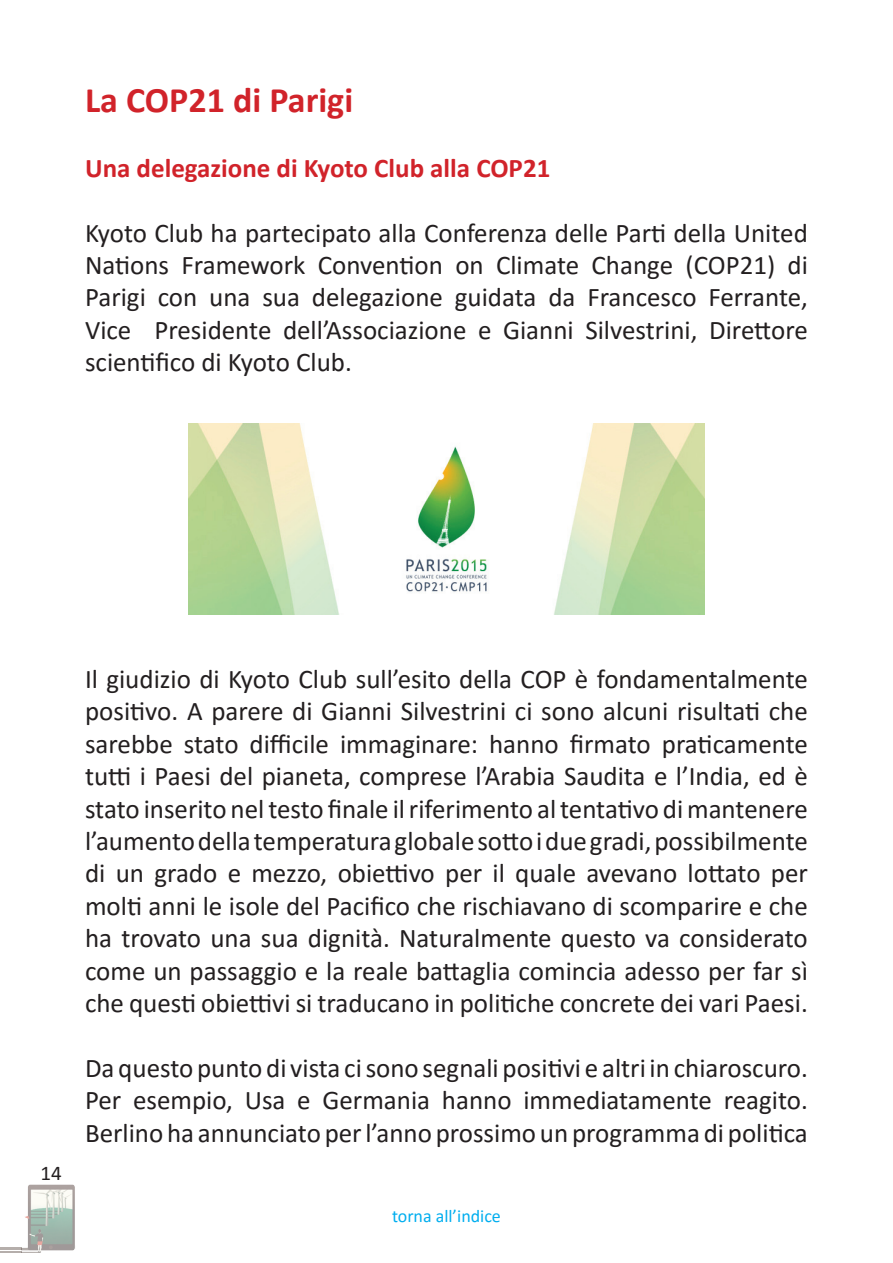
<style>
.page{position:relative;width:893px;height:1263px;background:#fff}
.page>*{position:absolute;margin:0;border:0;box-sizing:border-box;transform-origin:0 0}
.t1{font:700 36px "Calibri";color:#d1232a}
.t2{font:27px/32.4px "Calibri";color:#231f20;text-align:justify}
.t3{font:700 27px "Calibri";color:#d1232a}
.t4{font:21px "Calibri";color:#231f20}
.t5{font:18px "Calibri";color:#00aeef}
</style>
<div class="page">
<img style="left:21px;top:1185px;width:54px;height:67px">
<hr style="left:0;top:1247px;width:21px;height:3px;background:#6b5e58">
<svg style="left:0;top:1251px;width:21px;height:1px"></svg>
<img style="left:189px;top:424px;width:515px;height:190px">
<h1 class="t1" style="left:85px;top:75px;width:270px">La COP21 di Parigi</h1>
<p class="t3" style="left:85px;top:149px;width:467px">Una delegazione di Kyoto Club alla COP21</p>
<p class="t2" style="left:85px;top:216px;width:724px">Kyoto Club ha partecipato alla Conferenza delle Parti della United Nations Framework Convention on Climate Change (COP21) di Parigi con una sua delegazione guidata da Francesco Ferrante, Vice Presidente dell’Associazione e Gianni Silvestrini, Direttore scientifico di Kyoto Club.</p>
<p class="t4" style="left:41px;top:1158px;width:23px">14</p>
<p class="t2" style="left:85px;top:662px;width:724px">Il giudizio di Kyoto Club sull’esito della COP è fondamentalmente positivo. A parere di Gianni Silvestrini ci sono alcuni risultati che sarebbe stato difficile immaginare: hanno firmato praticamente tutti i Paesi del pianeta, comprese l’Arabia Saudita e l’India, ed è stato inserito nel testo finale il riferimento al tentativo di mantenere l’aumento della temperatura globale sotto i due gradi, possibilmente di un grado e mezzo, obiettivo per il quale avevano lottato per molti anni le isole del Pacifico che rischiavano di scomparire e che ha trovato una sua dignità. Naturalmente questo va considerato come un passaggio e la reale battaglia comincia adesso per far sì che questi obiettivi si traducano in politiche concrete dei vari Paesi.</p>
<p class="t2" style="left:85px;top:1051px;width:724px">Da questo punto di vista ci sono segnali positivi e altri in chiaroscuro.<br>Per esempio, Usa e Germania hanno immediatamente reagito.<br>Berlino ha annunciato per l’anno prossimo un programma di politica</p>
<p class="t5" style="left:392px;top:1204px;width:110px">torna all’indice</p>
</div>
